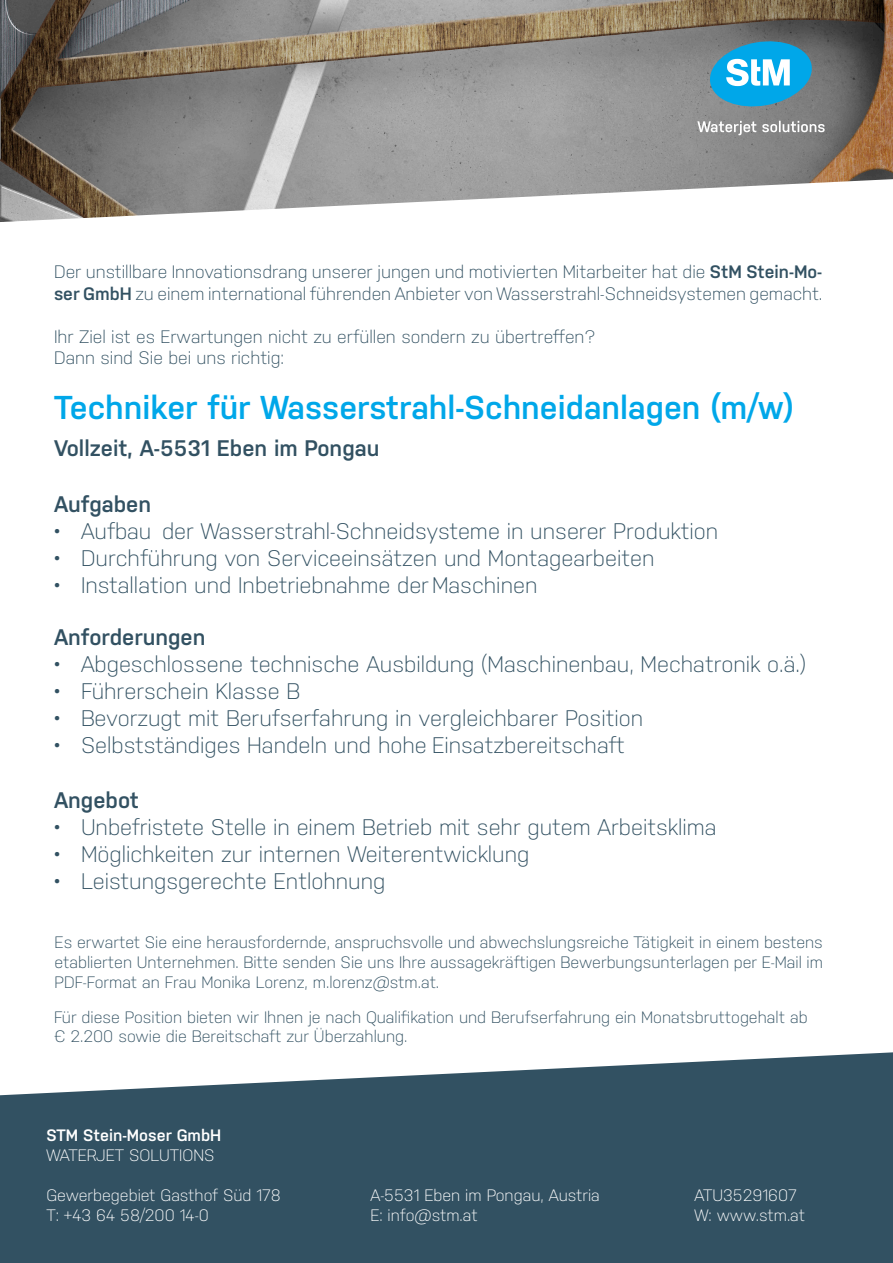
<style>
.page{position:relative;width:893px;height:1263px;background:#fff}
.page>*{position:absolute;margin:0;border:0;box-sizing:border-box;transform-origin:0 0}
.t1{font:600 33px "Nudista";color:#00a7e9}
.t2{font:300 22.5px "Nudista";color:#325162}
.t3{font:600 22.5px "Nudista";color:#325162}
.t4{font:300 18px/21.6px "Nudista";color:#325162}
.t5{font:300 16.5px/19.8px "Nudista";color:#325162;text-align:justify}
.t6{font:300 16.5px "Nudista";color:#fff}
.t7{font:600 16.5px "Nudista";color:#fff}
.s1{font-weight:600}
</style>
<div class="page">
<img style="left:0;top:0;width:893px;height:179px">
<svg style="left:707px;top:41px;width:108px;height:69px;background:#4ca7cb"></svg>
<svg style="left:697px;top:121px;width:128px;height:14px"></svg>
<div style="left:0;top:1048px;width:893px;height:215px;background:#325162"></div>
<svg style="left:0;top:1048px;width:893px;height:47px;fill:#fff"></svg>
<svg style="left:0;top:179px;width:893px;height:43px"></svg>
<p class="t4" style="left:54px;top:259px;width:770px">Der unstillbare Innovationsdrang unserer jungen und motivierten Mitarbeiter hat die <span class="s1">StM Stein-Mo&shy;ser GmbH</span> zu einem international führenden Anbieter von Wasserstrahl-Schneidsystemen gemacht.</p>
<p class="t4" style="left:54px;top:324px;width:543px">Ihr Ziel ist es Erwartungen nicht zu erfüllen sondern zu übertreffen?<br>Dann sind Sie bei uns richtig:</p>
<h1 class="t1" style="left:54px;top:383px;width:741px">Techniker für Wasserstrahl-Schneidanlagen (m/w)</h1>
<p class="t3" style="left:54px;top:432px;width:327px">Vollzeit, A-5531 Eben im Pongau</p>
<p class="t3" style="left:54px;top:488px;width:99px">Aufgaben</p>
<p class="t2" style="left:54px;top:515px;width:666px">• Aufbau der Wasserstrahl-Schneidsysteme in unserer Produktion</p>
<p class="t2" style="left:54px;top:542px;width:602px">• Durchführung von Serviceeinsätzen und Montagearbeiten</p>
<p class="t2" style="left:54px;top:569px;width:485px">• Installation und Inbetriebnahme derMaschinen</p>
<p class="t3" style="left:54px;top:621px;width:153px">Anforderungen</p>
<p class="t2" style="left:54px;top:648px;width:754px">• Abgeschlossene technische Ausbildung (Maschinenbau, Mechatronik o.ä.)</p>
<p class="t2" style="left:54px;top:675px;width:248px">• Führerschein Klasse B</p>
<p class="t2" style="left:54px;top:702px;width:591px">• Bevorzugt mit Berufserfahrung in vergleichbarer Position</p>
<p class="t2" style="left:54px;top:729px;width:572px">• Selbstständiges Handeln und hohe Einsatzbereitschaft</p>
<p class="t3" style="left:54px;top:783px;width:86px">Angebot</p>
<p class="t2" style="left:54px;top:810px;width:664px">• Unbefristete Stelle in einem Betrieb mit sehr gutem Arbeitsklima</p>
<p class="t2" style="left:54px;top:837px;width:477px">• Möglichkeiten zur internen Weiterentwicklung</p>
<p class="t2" style="left:54px;top:864px;width:333px">• Leistungsgerechte Entlohnung</p>
<p class="t5" style="left:55px;top:931px;width:770px">Es erwartet Sie eine herausfordernde, anspruchsvolle und abwechslungsreiche Tätigkeit in einem bestens etablierten Unternehmen. Bitte senden Sie uns Ihre aussagekräftigen Bewerbungsunterlagen per E-Mail im PDF-Format an Frau Monika Lorenz, m.lorenz@stm.at.</p>
<p class="t5" style="left:54px;top:1005px;width:755px">Für diese Position bieten wir Ihnen je nach Qualifikation und Berufserfahrung ein Monatsbruttogehalt ab € 2.200 sowie die Bereitschaft zur Überzahlung.</p>
<p class="t7" style="left:46px;top:1124px;width:176px">STM Stein-Moser GmbH</p>
<p class="t6" style="left:46px;top:1143px;width:170px">WATERJET SOLUTIONS</p>
<p class="t6" style="left:46px;top:1183px;width:236px">Gewerbegebiet Gasthof Süd 178</p>
<p class="t6" style="left:370px;top:1183px;width:231px">A-5531 Eben im Pongau, Austria</p>
<p class="t6" style="left:694px;top:1183px;width:104px">ATU35291607</p>
<p class="t6" style="left:46px;top:1203px;width:164px">T: +43 64 58/200 14-0</p>
<p class="t6" style="left:370px;top:1203px;width:109px">E: info@stm.at</p>
<p class="t6" style="left:694px;top:1203px;width:112px">W: www.stm.at</p>
</div>
